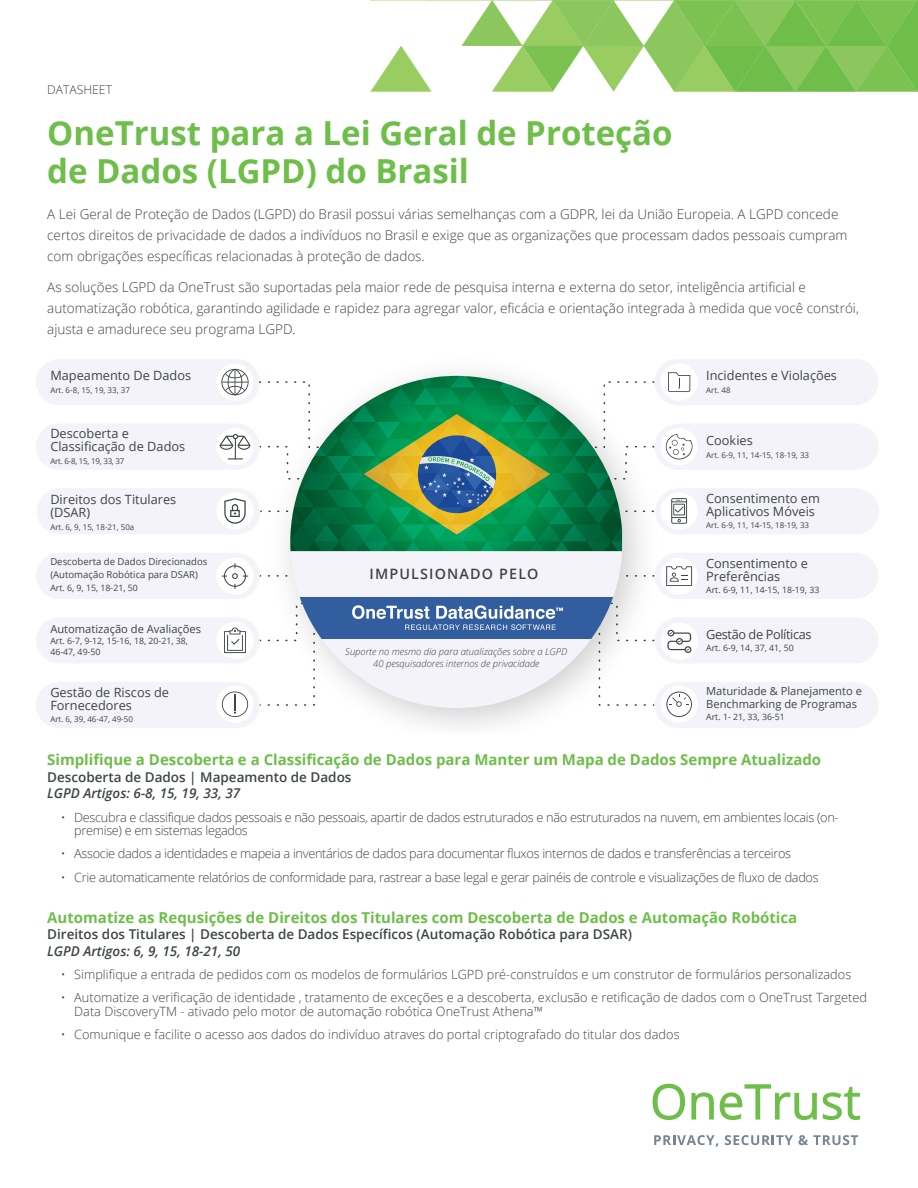
<style>
.page{position:relative;width:918px;height:1188px;background:#fff}
.page>*{position:absolute;margin:0;border:0;box-sizing:border-box;transform-origin:0 0}
.t1{font:700 33px/37.5px "Open Sans";color:#6ebe4a}
.t2{font:700 15px "Open Sans";color:#6ebe4a}
.t3{font:600 14.4px "Open Sans";letter-spacing:.08em;color:#3d4644}
.t4{font:300 13.5px/21px "Open Sans";color:#3d4644}
.t5{font:600 13.5px "Open Sans";color:#3d4644}
.t6{font:italic 600 13.5px "Open Sans";color:#3d4644}
.t7{font:300 12.75px/13.5px "Open Sans";color:#3d4644}
.t8{font:300 12.75px/13.5px "Open Sans";letter-spacing:-.025em;color:#3d4644}
.t9{font:12.75px/12.8px "Open Sans";color:#3d4644}
.t10{font:12.75px "Open Sans";letter-spacing:-.03em;color:#3d4644}
.t11{font:300 12.15px "Open Sans";color:#3d4644}
.t12{font:11.1px/12.8px "Open Sans";color:#3d4644}
.t13{font:9.6px/12.8px "Open Sans";color:#3d4644}
.t14{font:italic 300 9.45px/11.9px "Open Sans";color:#3d4644;text-align:center}
.t15{font:8.7px/11.1px "Open Sans";color:#3d4644}
.t16{font:7.95px "Open Sans";color:#3d4644}
.t17{font:7.95px "Open Sans";letter-spacing:-.03em;color:#3d4644}
</style>
<div class="page">
<svg style="left:371px;top:0;width:547px;height:92px"></svg>
<svg style="left:654px;top:1135px;width:64px;height:12px"></svg>
<svg style="left:725px;top:1135px;width:133px;height:10px"></svg>
<svg style="left:653px;top:1084px;width:32px;height:36px"></svg>
<svg style="left:691px;top:1092px;width:23px;height:28px"></svg>
<svg style="left:720px;top:1084px;width:97px;height:36px"></svg>
<svg style="left:823px;top:1087px;width:37px;height:33px"></svg>
<div style="left:36px;top:359px;width:224px;height:46px;background:#f4f3f9;border-radius:23px"></div>
<div style="left:216px;top:363px;width:38px;height:38px;background:#fff;border-radius:50%"></div>
<div style="left:36px;top:424px;width:224px;height:46px;background:#f4f3f9;border-radius:23px"></div>
<div style="left:216px;top:428px;width:38px;height:37px;background:#fff;border-radius:50%"></div>
<div style="left:37px;top:488px;width:223px;height:46px;background:#f4f3f9;border-radius:23px"></div>
<div style="left:216px;top:492px;width:38px;height:38px;background:#fff;border-radius:50%"></div>
<div style="left:36px;top:553px;width:224px;height:46px;background:#f4f3f9;border-radius:23px"></div>
<div style="left:216px;top:557px;width:38px;height:38px;background:#fff;border-radius:50%"></div>
<div style="left:36px;top:617px;width:224px;height:47px;background:#f4f3f9;border-radius:23px"></div>
<div style="left:216px;top:622px;width:38px;height:37px;background:#fff;border-radius:50%"></div>
<div style="left:36px;top:682px;width:224px;height:46px;background:#f4f3f9;border-radius:23px"></div>
<div style="left:216px;top:686px;width:38px;height:37px;background:#fff;border-radius:50%"></div>
<div style="left:655px;top:359px;width:223px;height:46px;background:#f4f3f9;border-radius:23px"></div>
<div style="left:661px;top:363px;width:37px;height:38px;background:#fff;border-radius:50%"></div>
<div style="left:655px;top:424px;width:223px;height:46px;background:#f4f3f9;border-radius:23px"></div>
<div style="left:661px;top:428px;width:37px;height:37px;background:#fff;border-radius:50%"></div>
<div style="left:655px;top:488px;width:224px;height:46px;background:#f4f3f9;border-radius:23px"></div>
<div style="left:661px;top:492px;width:37px;height:38px;background:#fff;border-radius:50%"></div>
<div style="left:655px;top:553px;width:223px;height:46px;background:#f4f3f9;border-radius:23px"></div>
<div style="left:661px;top:557px;width:37px;height:38px;background:#fff;border-radius:50%"></div>
<div style="left:655px;top:617px;width:223px;height:47px;background:#f4f3f9;border-radius:23px"></div>
<div style="left:661px;top:623px;width:37px;height:37px;background:#fff;border-radius:50%"></div>
<div style="left:655px;top:682px;width:223px;height:46px;background:#f4f3f9;border-radius:23px"></div>
<div style="left:661px;top:686px;width:37px;height:37px;background:#fff;border-radius:50%"></div>
<svg style="left:221px;top:369px;width:28px;height:26px"></svg>
<svg style="left:220px;top:434px;width:30px;height:25px"></svg>
<svg style="left:222px;top:563px;width:26px;height:26px"></svg>
<svg style="left:224px;top:628px;width:22px;height:25px"></svg>
<svg style="left:222px;top:691px;width:26px;height:26px"></svg>
<svg style="left:673px;top:498px;width:14px;height:26px"></svg>
<svg style="left:673px;top:691px;width:19px;height:26px"></svg>
<svg style="left:673px;top:566px;width:19px;height:20px"></svg>
<svg style="left:673px;top:434px;width:20px;height:26px"></svg>
<svg style="left:673px;top:630px;width:18px;height:23px"></svg>
<svg style="left:673px;top:372px;width:17px;height:20px"></svg>
<svg style="left:224px;top:498px;width:22px;height:26px"></svg>
<img style="left:255px;top:372px;width:418px;height:355px">
<div style="left:290px;top:376px;width:332px;height:332px;background:#f4f3f9;border-radius:50%"></div>
<svg style="left:291px;top:597px;width:331px;height:42px;background:#5276ab"></svg>
<svg style="left:352px;top:605px;width:211px;height:25px;background:#6887b7"></svg>
<svg style="left:258px;top:376px;width:397px;height:175px"></svg>
<p class="t11" style="left:47px;top:81px;width:66px">DATASHEET</p>
<h1 class="t1" style="left:47px;top:114px;width:627px">OneTrust para a Lei Geral de Proteção de Dados (LGPD) do Brasil</h1>
<p class="t4" style="left:47px;top:203px;width:802px">A Lei Geral de Proteção de Dados (LGPD) do Brasil possui várias semelhanças com a GDPR, lei da União Europeia. A LGPD concede certos direitos de privacidade de dados a indivíduos no Brasil e exige que as organizações que processam dados pessoais cumpram com obrigações específicas relacionadas à proteção de dados.</p>
<p class="t4" style="left:47px;top:276px;width:813px">As soluções LGPD da OneTrust são suportadas pela maior rede de pesquisa interna e externa do setor, inteligência artificial e automatização robótica, garantindo agilidade e rapidez para agregar valor, eficácia e orientação integrada à medida que você constrói, ajusta e amadurece seu programa LGPD.</p>
<p class="t9" style="left:50px;top:369px;width:142px">Mapeamento De Dados</p>
<p class="t16" style="left:50px;top:385px;width:81px">Art. 6-8, 15, 19, 33, 37</p>
<p class="t9" style="left:50px;top:427px;width:136px">Descoberta e<br>Classificação de Dados</p>
<p class="t17" style="left:50px;top:456px;width:76px">Art. 6-8, 15, 19, 33, 37</p>
<p class="t9" style="left:50px;top:493px;width:127px">Direitos dos Titulares (DSAR)</p>
<p class="t16" style="left:50px;top:521px;width:85px">Art. 6, 9, 15, 18-21, 50 a</p>
<p class="t13" style="left:50px;top:555px;width:159px">Descoberta de Dados Direcionados (Automação Robótica para DSAR )</p>
<p class="t15" style="left:50px;top:582px;width:89px">Art. 6, 9, 15, 18-21, 50</p>
<p class="t12" style="left:50px;top:622px;width:152px">Automatização de Avaliações</p>
<p class="t15" style="left:50px;top:635px;width:139px">Art. 6-7, 9-12, 15-16, 18, 20-21, 38,<br>46-47, 49-50</p>
<p class="t9" style="left:50px;top:686px;width:120px">Gestão de Riscos de<br>Fornecedores</p>
<p class="t16" style="left:50px;top:714px;width:84px">Art. 6, 39, 46-47, 49-50</p>
<p class="t3" style="left:370px;top:564px;width:170px">IMPULSIONADO PELO</p>
<p class="t14" style="left:345px;top:645px;width:224px">Suporte no mesmo dia para atualizações sobre a LGPD<br>40 pesquisadores internos de privacidade</p>
<p class="t9" style="left:706px;top:369px;width:132px">Incidentes e Violações</p>
<p class="t16" style="left:706px;top:385px;width:26px">Art. 48</p>
<p class="t9" style="left:706px;top:434px;width:48px">Cookies</p>
<p class="t16" style="left:706px;top:449px;width:104px">Art. 6-9, 11, 14-15, 18-19, 33</p>
<p class="t9" style="left:706px;top:491px;width:115px">Consentimento em<br>Aplicativos Móveis</p>
<p class="t16" style="left:706px;top:520px;width:104px">Art. 6-9, 11, 14-15, 18-19, 33</p>
<p class="t9" style="left:706px;top:556px;width:103px">Consentimento e<br>Preferências</p>
<p class="t15" style="left:706px;top:584px;width:115px">Art. 6-9, 11, 14-15, 18-19, 33</p>
<p class="t10" style="left:706px;top:626px;width:107px">Gestão de Políticas</p>
<p class="t15" style="left:706px;top:642px;width:89px">Art. 6-9, 14, 37, 41, 50</p>
<p class="t12" style="left:706px;top:684px;width:157px">Maturidade &amp; Planejamento e<br>Benchmarking de Programas</p>
<p class="t15" style="left:706px;top:711px;width:80px">Art. 1- 21, 33, 36-51</p>
<p class="t2" style="left:47px;top:749px;width:775px">Simplifique a Descoberta e a Classificação de Dados para Manter um Mapa de Dados Sempre Atualizado</p>
<p class="t5" style="left:47px;top:768px;width:306px">Descoberta de Dados | Mapeamento de Dados</p>
<p class="t6" style="left:47px;top:784px;width:195px">LGPD Artigos: 6-8, 15, 19, 33, 37</p>
<p class="t8" style="left:74px;top:810px;width:766px;text-indent:-14px">• Descubra e classifique dados pessoais e não pessoais, apartir de dados estruturados e não estruturados na nuvem, em ambientes locais (on&shy;premise) e em sistemas legados</p>
<p class="t8" style="left:61px;top:847px;width:732px">• Associe dados a identidades e mapeia a inventários de dados para documentar fluxos internos de dados e transferências a terceiros</p>
<p class="t8" style="left:61px;top:870px;width:759px">• Crie automaticamente relatórios de conformidade para, rastrear a base legal e gerar painéis de controle e visualizações de fluxo de dados</p>
<p class="t2" style="left:47px;top:907px;width:752px">Automatize as Requsições de Direitos dos Titulares com Descoberta de Dados e Automação Robótica</p>
<p class="t5" style="left:47px;top:925px;width:586px">Direitos dos Titulares | Descoberta de Dados Específicos (Automação Robótica para DSAR)</p>
<p class="t6" style="left:47px;top:942px;width:195px">LGPD Artigos: 6, 9, 15, 18-21, 50</p>
<p class="t7" style="left:61px;top:967px;width:792px">• Simplifique a entrada de pedidos com os modelos de formulários LGPD pré-construídos e um construtor de formulários personalizados</p>
<p class="t7" style="left:74px;top:991px;width:794px;text-indent:-14px">• Automatize a verificação de identidade , tratamento de exceções e a descoberta, exclusão e retificação de dados com o OneTrust Targeted<br>Data DiscoveryTM - ativado pelo motor de automação robótica OneTrust Athena™</p>
<p class="t7" style="left:61px;top:1027px;width:620px">• Comunique e facilite o acesso aos dados do indivíduo atraves do portal criptografado do titular dos dados</p>
</div>
